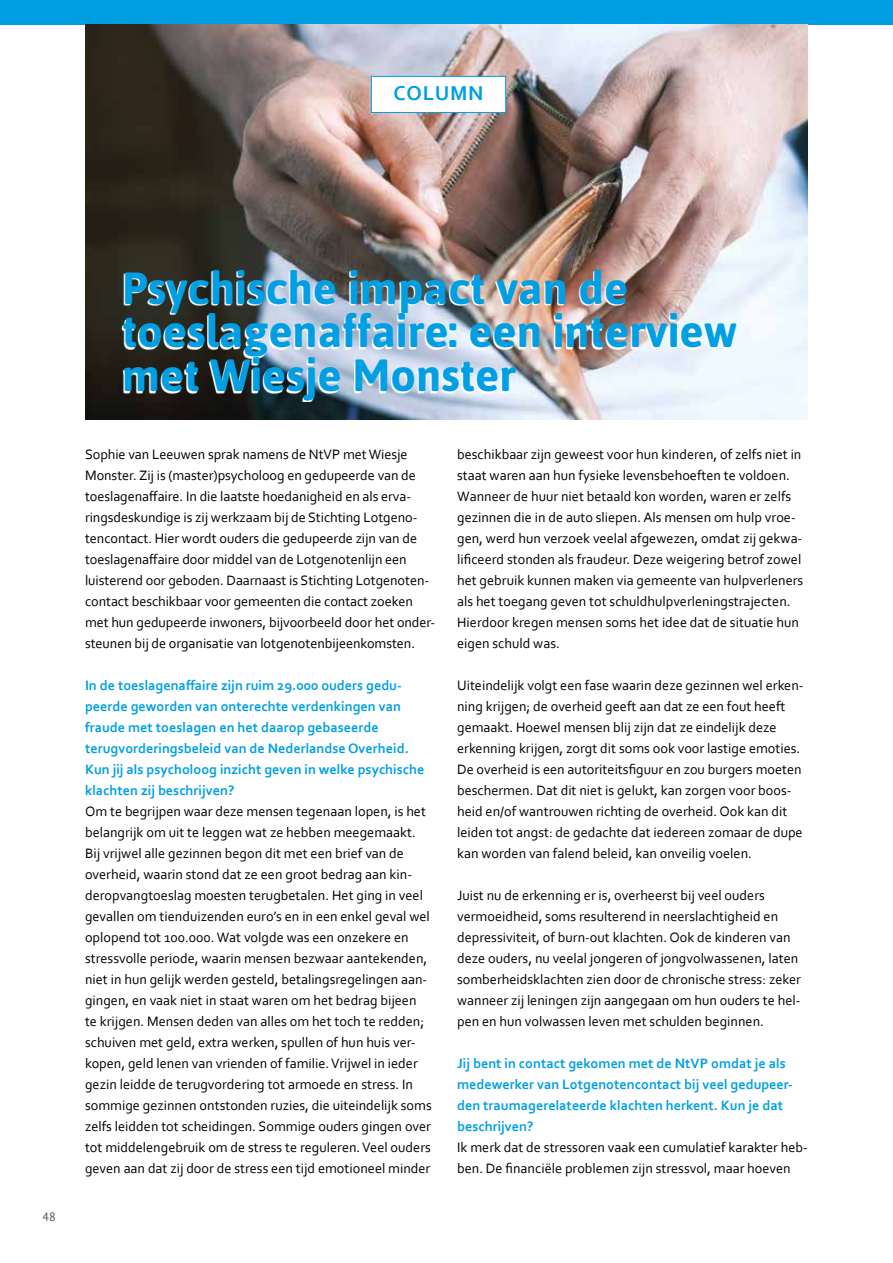
<style>
.page{position:relative;width:893px;height:1263px;background:#fff}
.page>*{position:absolute;margin:0;border:0;box-sizing:border-box;transform-origin:0 0}
.t1{font:700 45px/43.5px "Asap";color:#009fe3}
.t2{font:700 21px "Corbel";letter-spacing:.035em;color:#009fe3}
.t3{font:14.25px/21px "Corbel";color:#000}
.t4{font:700 14.25px/21px "Corbel";color:#009fe3}
.t5{font:12px "PT Sans";color:#575756}
</style>
<div class="page">
<div style="left:0;top:0;width:893px;height:24px;background:#009fe3"></div>
<img style="left:85px;top:24px;width:723px;height:396px">
<img style="left:122px;top:271px;width:613px;height:131px">
<div style="left:371px;top:76px;width:135px;height:36px;background:#fff"></div>
<div style="left:371px;top:76px;width:135px;height:37px;border:1px solid #009fe3"></div>
<h2 class="t2" style="left:394px;top:80px;width:91px">COLUMN</h2>
<p class="t5" style="left:43px;top:1209px;width:15px">48</p>
<h1 class="t1" style="left:122px;top:266px;width:617px">Psychische impact van de toeslagenaffaire: een interview met Wiesje Monster</h1>
<p class="t3" style="left:85px;top:443px;width:352px">Sophie van Leeuwen sprak namens de NtVP met Wiesje Monster. Zij is (master)psycholoog en gedupeerde van de toeslagenaffaire. In die laatste hoedanigheid en als erva&shy;ringsdeskundige is zij werkzaam bij de Stichting Lotgeno&shy;tencontact. Hier wordt ouders die gedupeerde zijn van de toeslagenaffaire door middel van de Lotgenotenlijn een luisterend oor geboden. Daarnaast is Stichting Lotgenoten&shy;contact beschikbaar voor gemeenten die contact zoeken met hun gedupeerde inwoners, bijvoorbeeld door het onder&shy;steunen bij de organisatie van lotgenotenbijeenkomsten.</p>
<p class="t4" style="left:85px;top:674px;width:341px">In de toeslagenaffaire zijn ruim 29.000 ouders gedu&shy;peerde geworden van onterechte verdenkingen van fraude met toeslagen en het daarop gebaseerde terugvorderingsbeleid van de Nederlandse Overheid.<br>Kun jij als psycholoog inzicht geven in welke psychische klachten zij beschrijven?</p>
<p class="t3" style="left:85px;top:800px;width:348px">Om te begrijpen waar deze mensen tegenaan lopen, is het belangrijk om uit te leggen wat ze hebben meegemaakt.<br>Bij vrijwel alle gezinnen begon dit met een brief van de overheid, waarin stond dat ze een groot bedrag aan kin&shy;deropvangtoeslag moesten terugbetalen. Het ging in veel gevallen om tienduizenden euro’s en in een enkel geval wel oplopend tot 100.000. Wat volgde was een onzekere en stressvolle periode, waarin mensen bezwaar aantekenden, niet in hun gelijk werden gesteld, betalingsregelingen aan&shy;gingen, en vaak niet in staat waren om het bedrag bijeen te krijgen. Mensen deden van alles om het toch te redden; schuiven met geld, extra werken, spullen of hun huis ver&shy;kopen, geld lenen van vrienden of familie. Vrijwel in ieder gezin leidde de terugvordering tot armoede en stress. In sommige gezinnen ontstonden ruzies, die uiteindelijk soms zelfs leidden tot scheidingen. Sommige ouders gingen over tot middelengebruik om de stress te reguleren. Veel ouders geven aan dat zij door de stress een tijd emotioneel minder</p>
<p class="t3" style="left:457px;top:443px;width:348px">beschikbaar zijn geweest voor hun kinderen, of zelfs niet in staat waren aan hun fysieke levensbehoeften te voldoen.<br>Wanneer de huur niet betaald kon worden, waren er zelfs gezinnen die in de auto sliepen. Als mensen om hulp vroe&shy;gen, werd hun verzoek veelal afgewezen, omdat zij gekwa&shy;lificeerd stonden als fraudeur. Deze weigering betrof zowel het gebruik kunnen maken via gemeente van hulpverleners als het toegang geven tot schuldhulpverleningstrajecten.<br>Hierdoor kregen mensen soms het idee dat de situatie hun eigen schuld was.</p>
<p class="t3" style="left:457px;top:674px;width:348px">Uiteindelijk volgt een fase waarin deze gezinnen wel erken&shy;ning krijgen; de overheid geeft aan dat ze een fout heeft gemaakt. Hoewel mensen blij zijn dat ze eindelijk deze erkenning krijgen, zorgt dit soms ook voor lastige emoties.<br>De overheid is een autoriteitsfiguur en zou burgers moeten beschermen. Dat dit niet is gelukt, kan zorgen voor boos&shy;heid en/of wantrouwen richting de overheid. Ook kan dit leiden tot angst: de gedachte dat iedereen zomaar de dupe kan worden van falend beleid, kan onveilig voelen.</p>
<p class="t3" style="left:457px;top:884px;width:345px">Juist nu de erkenning er is, overheerst bij veel ouders vermoeidheid, soms resulterend in neerslachtigheid en depressiviteit, of burn-out klachten. Ook de kinderen van deze ouders, nu veelal jongeren of jongvolwassenen, laten somberheidsklachten zien door de chronische stress: zeker wanneer zij leningen zijn aangegaan om hun ouders te hel&shy;pen en hun volwassen leven met schulden beginnen.</p>
<p class="t4" style="left:457px;top:1052px;width:337px">Jij bent in contact gekomen met de NtVP omdat je als medewerker van Lotgenotencontact bij veel gedupeer&shy;den traumagerelateerde klachten herkent. Kun je dat beschrijven?</p>
<p class="t3" style="left:457px;top:1136px;width:352px">Ik merk dat de stressoren vaak een cumulatief karakter heb&shy;ben. De financiële problemen zijn stressvol, maar hoeven</p>
</div>
